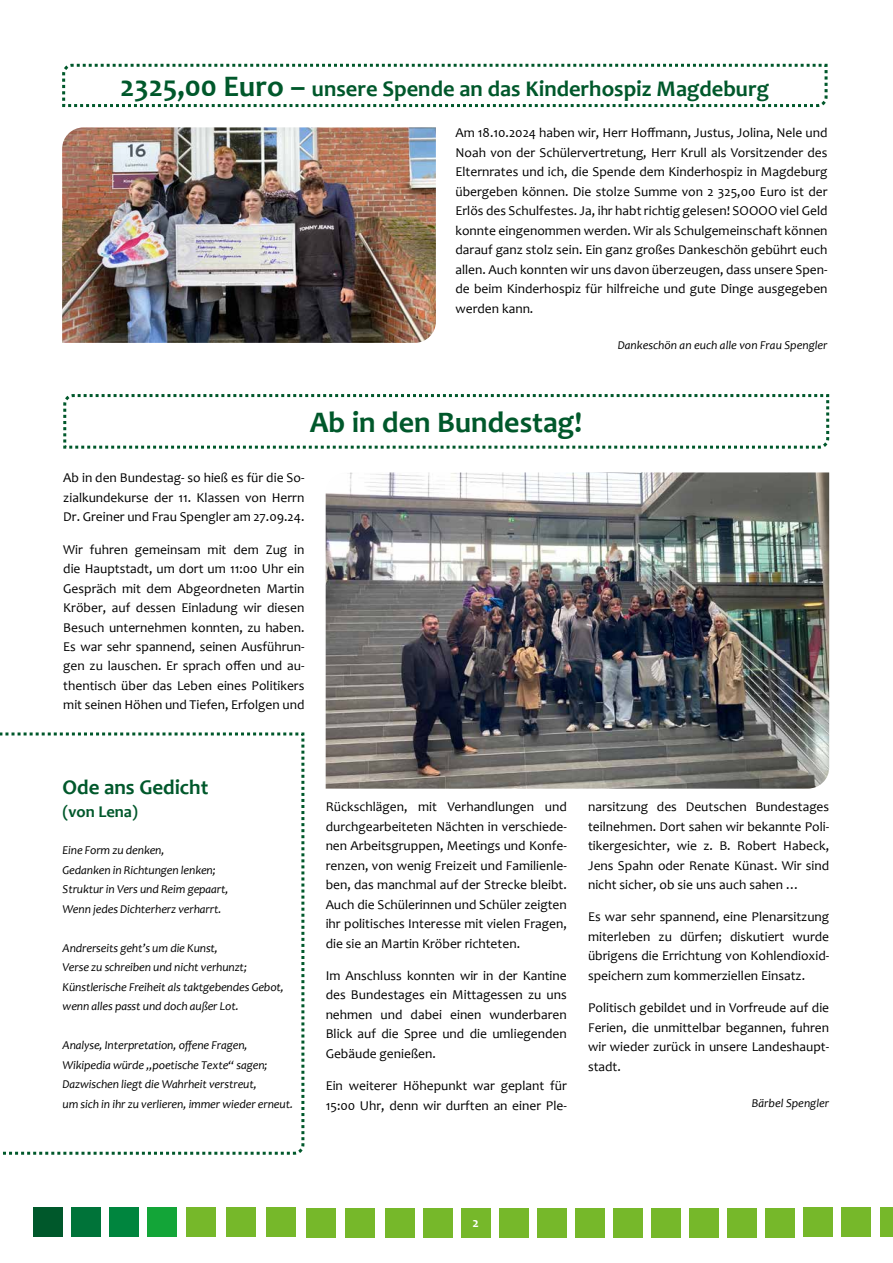
<style>
.page{position:relative;width:893px;height:1263px;background:#fff}
.page>*{position:absolute;margin:0;border:0;box-sizing:border-box;transform-origin:0 0}
.t1{font:700 30px "Candara";color:#00582b}
.t2{font:700 22.5px "Candara";color:#00582b}
.t3{font:700 21px "Candara";color:#00582b}
.t4{font:700 16.5px "Candara";color:#00582b}
.t5{font:13.5px/19.5px "Candara";color:#000;text-align:justify}
.t6{font:700 13.5px "Candara";color:#fff}
.t7{font:italic 12px/19.5px "Candara";letter-spacing:-.01em;color:#000}
.s1{font-size:30px}
</style>
<div class="page">
<div style="left:33px;top:1208px;width:29px;height:29px;background:#00582b"></div>
<div style="left:71px;top:1208px;width:29px;height:29px;background:#007339"></div>
<div style="left:109px;top:1208px;width:29px;height:29px;background:#00853e"></div>
<div style="left:147px;top:1208px;width:29px;height:29px;background:#13a538"></div>
<div style="left:804px;top:1208px;width:29px;height:29px;background:#76b82a"></div>
<div style="left:842px;top:1208px;width:29px;height:29px;background:#76b82a"></div>
<div style="left:880px;top:1208px;width:13px;height:29px;background:#76b82a"></div>
<div style="left:575px;top:1208px;width:30px;height:29px;background:#76b82a"></div>
<div style="left:613px;top:1208px;width:30px;height:29px;background:#76b82a"></div>
<div style="left:651px;top:1208px;width:30px;height:29px;background:#76b82a"></div>
<div style="left:690px;top:1208px;width:29px;height:29px;background:#76b82a"></div>
<div style="left:728px;top:1208px;width:29px;height:29px;background:#76b82a"></div>
<div style="left:766px;top:1208px;width:29px;height:29px;background:#76b82a"></div>
<div style="left:461px;top:1208px;width:30px;height:29px;background:#76b82a"></div>
<div style="left:499px;top:1208px;width:30px;height:29px;background:#76b82a"></div>
<div style="left:537px;top:1208px;width:30px;height:29px;background:#76b82a"></div>
<div style="left:385px;top:1208px;width:29px;height:29px;background:#76b82a"></div>
<div style="left:423px;top:1208px;width:29px;height:29px;background:#76b82a"></div>
<div style="left:186px;top:1208px;width:29px;height:29px;background:#76b82a"></div>
<div style="left:307px;top:1208px;width:29px;height:29px;background:#76b82a"></div>
<div style="left:345px;top:1208px;width:29px;height:29px;background:#76b82a"></div>
<div style="left:226px;top:1208px;width:30px;height:29px;background:#76b82a"></div>
<div style="left:266px;top:1208px;width:30px;height:29px;background:#76b82a"></div>
<img style="left:62px;top:127px;width:374px;height:216px">
<svg style="left:62px;top:63px;width:766px;height:45px"></svg>
<svg style="left:63px;top:394px;width:767px;height:55px"></svg>
<img style="left:326px;top:472px;width:503px;height:317px">
<svg style="left:0;top:732px;width:305px;height:423px"></svg>
<h2 class="t2" style="left:120px;top:75px;width:650px"><span class="s1">2325,00 Euro –</span> unsere Spende an das Kinderhospiz Magdeburg</h2>
<p class="t5" style="left:455px;top:123px;width:374px">Am 18.10.2024 haben wir, Herr Hoffmann, Justus, Jolina, Nele und Noah von der Schülervertretung, Herr Krull als Vorsitzender des Elternrates und ich, die Spende dem Kinderhospiz in Magdeburg übergeben können. Die stolze Summe von 2 325,00 Euro ist der Erlös des Schulfestes. Ja, ihr habt richtig gelesen! SOOOO viel Geld konnte eingenommen werden. Wir als Schulgemeinschaft können darauf ganz stolz sein. Ein ganz großes Dankeschön gebührt euch allen. Auch konnten wir uns davon überzeugen, dass unsere Spen&shy;de beim Kinderhospiz für hilfreiche und gute Dinge ausgegeben werden kann.</p>
<p class="t7" style="left:618px;top:335px;width:211px">Dankeschön an euch alle von Frau Spengler</p>
<h1 class="t1" style="left:310px;top:404px;width:274px">Ab in den Bundestag!</h1>
<p class="t5" style="left:63px;top:468px;width:243px">Ab in den Bundestag- so hieß es für die So&shy;zialkundekurse der 11. Klassen von Herrn Dr. Greiner und Frau Spengler am 27.09.24.</p>
<p class="t5" style="left:63px;top:539px;width:243px">Wir fuhren gemeinsam mit dem Zug in die Hauptstadt, um dort um 11:00 Uhr ein Gespräch mit dem Abgeordneten Martin Kröber, auf dessen Einladung wir diesen Besuch unternehmen konnten, zu haben.<br>Es war sehr spannend, seinen Ausführun&shy;gen zu lauschen. Er sprach offen und au&shy;thentisch über das Leben eines Politikers mit seinen Höhen und Tiefen, Erfolgen und</p>
<h3 class="t3" style="left:63px;top:775px;width:147px">Ode ans Gedicht</h3>
<p class="t4" style="left:63px;top:802px;width:77px">(von Lena)</p>
<p class="t7" style="left:63px;top:841px;width:167px">Eine Form zu denken,<br>Gedanken in Richtungen lenken;<br>Struktur in Vers und Reim gepaart,<br>Wenn jedes Dichterherz verharrt.</p>
<p class="t7" style="left:63px;top:938px;width:223px">Andrerseits geht’s um die Kunst,<br>Verse zu schreiben und nicht verhunzt; Künstlerische Freiheit als taktgebendes Gebot, wenn alles passt und doch außer Lot.</p>
<p class="t7" style="left:63px;top:1036px;width:232px">Analyse, Interpretation, offene Fragen, Wikipedia würde „poetische Texte“ sagen; Dazwischen liegt die Wahrheit verstreut,<br>um sich in ihr zu verlieren, immer wieder erneut.</p>
<p class="t5" style="left:326px;top:797px;width:243px">Rückschlägen, mit Verhandlungen und durchgearbeiteten Nächten in verschiede&shy;nen Arbeitsgruppen, Meetings und Konfe&shy;renzen, von wenig Freizeit und Familienle&shy;ben, das manchmal auf der Strecke bleibt.<br>Auch die Schülerinnen und Schüler zeigten ihr politisches Interesse mit vielen Fragen, die sie an Martin Kröber richteten.</p>
<p class="t5" style="left:326px;top:966px;width:243px">Im Anschluss konnten wir in der Kantine des Bundestages ein Mittagessen zu uns nehmen und dabei einen wunderbaren Blick auf die Spree und die umliegenden Gebäude genießen.</p>
<p class="t5" style="left:326px;top:1076px;width:243px">Ein weiterer Höhepunkt war geplant für<br>15:00 Uhr, denn wir durften an einer Ple-</p>
<p class="t5" style="left:588px;top:797px;width:243px">narsitzung des Deutschen Bundestages teilnehmen. Dort sahen wir bekannte Poli&shy;tikergesichter, wie z. B. Robert Habeck, Jens Spahn oder Renate Künast. Wir sind nicht sicher, ob sie uns auch sahen …</p>
<p class="t5" style="left:588px;top:907px;width:243px">Es war sehr spannend, eine Plenarsitzung miterleben zu dürfen; diskutiert wurde übrigens die Errichtung von Kohlendioxid&shy;speichern zum kommerziellen Einsatz.</p>
<p class="t5" style="left:588px;top:998px;width:243px">Politisch gebildet und in Vorfreude auf die Ferien, die unmittelbar begannen, fuhren wir wieder zurück in unsere Landeshaupt&shy;stadt.</p>
<p class="t7" style="left:752px;top:1093px;width:79px">Bärbel Spengler</p>
<p class="t6" style="left:473px;top:1215px;width:8px">2</p>
</div>
